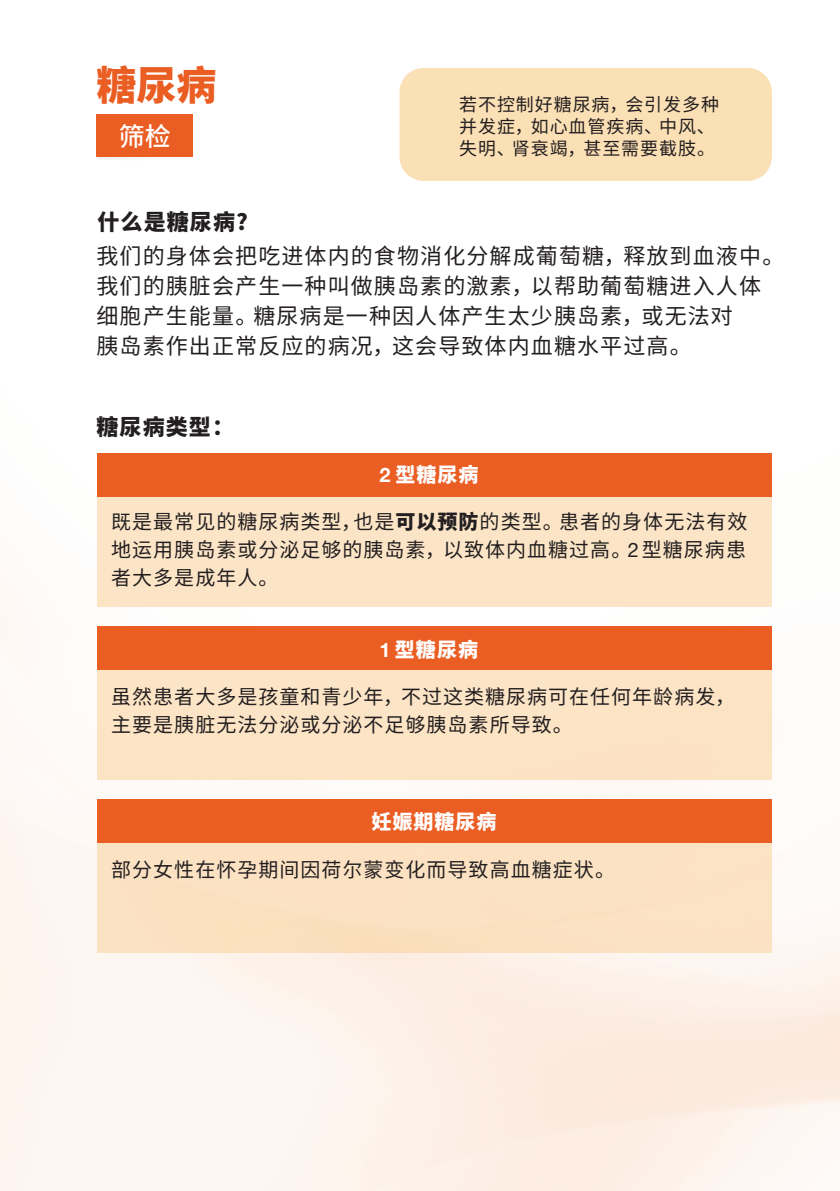
<style>
.page{position:relative;width:840px;height:1191px;background:#fff}
.page>*{position:absolute;margin:0;border:0;box-sizing:border-box;transform-origin:0 0}
.t1{font:900 40px "Noto Sans Hans";color:#ea5d23}
.t2{font:500 26px "Noto Sans Hans";color:#fff}
.t3{font:22px/30px "Noto Sans Hans";letter-spacing:.05em;color:#231f20}
.t4{font:900 22px "Noto Sans Hans";letter-spacing:.05em;color:#231f20}
.t5{font:20px/28px "Noto Sans Hans";letter-spacing:.05em;color:#231f20;text-align:justify}
.t6{font:900 20px "Noto Sans Hans";letter-spacing:.05em;color:#fff}
.t7{font:18px/22px "Noto Sans Hans";letter-spacing:.05em;color:#231f20}
.s1{font-family:"Helvetica Neue LT Std";font-weight:700}
.s2{font-weight:900}
.s3{font-family:"Helvetica Neue LT Std"}
</style>
<div class="page">
<img style="left:0;top:68px;width:839px;height:1123px">
<div style="left:97px;top:496px;width:674px;height:111px;background:#fce5c7"></div>
<div style="left:97px;top:669px;width:674px;height:111px;background:#fce4c5"></div>
<div style="left:97px;top:842px;width:674px;height:110px;background:#fbe2c2"></div>
<div style="left:97px;top:453px;width:674px;height:44px;background:#ea5d23"></div>
<div style="left:97px;top:626px;width:674px;height:44px;background:#ea5d23"></div>
<div style="left:97px;top:799px;width:674px;height:43px;background:#ea5d23"></div>
<div style="left:399px;top:68px;width:372px;height:113px;background:#fbdfb5;border-radius:24px"></div>
<svg style="left:98px;top:157px;width:53px;height:4px"></svg>
<div style="left:96px;top:114px;width:97px;height:43px;background:#ea5d23"></div>
<p class="t1" style="left:96px;top:63px;width:121px">糖尿病</p>
<p class="t2" style="left:119px;top:122px;width:53px">筛检</p>
<p class="t4" style="left:97px;top:210px;width:152px">什么是糖尿病?</p>
<p class="t7" style="left:459px;top:93px;width:261px">若不控制好糖尿病，会引发多种并发症，如心血管疾病、中风、失明、肾衰竭，甚至需要截肢。</p>
<p class="t3" style="left:96px;top:242px;width:689px">我们的身体会把吃进体内的食物消化分解成葡萄糖，释放到血液中。我们的胰脏会产生一种叫做胰岛素的激素，以帮助葡萄糖进入人体细胞产生能量。糖尿病是一种因人体产生太少胰岛素，或无法对<br>胰岛素作出正常反应的病况，这会导致体内血糖水平过高。</p>
<p class="t4" style="left:96px;top:415px;width:139px">糖尿病类型：</p>
<p class="t6" style="left:379px;top:464px;width:100px"><span class="s1">2</span> 型糖尿病</p>
<p class="t5" style="left:111px;top:508px;width:637px">既是最常见的糖尿病类型，也是<span class="s2">可以预防</span>的类型。患者的身体无法有效地运用胰岛素或分泌足够的胰岛素，以致体内血糖过高。<span class="s3">2</span>型糖尿病患者大多是成年人。</p>
<p class="t6" style="left:379px;top:638px;width:100px"><span class="s1">1</span> 型糖尿病</p>
<p class="t5" style="left:111px;top:683px;width:625px">虽然患者大多是孩童和青少年，不过这类糖尿病可在任何年龄病发，主要是胰脏无法分泌或分泌不足够胰岛素所导致。</p>
<p class="t6" style="left:371px;top:810px;width:126px">妊娠期糖尿病</p>
<p class="t5" style="left:111px;top:855px;width:505px">部分女性在怀孕期间因荷尔蒙变化而导致高血糖症状。</p>
</div>
